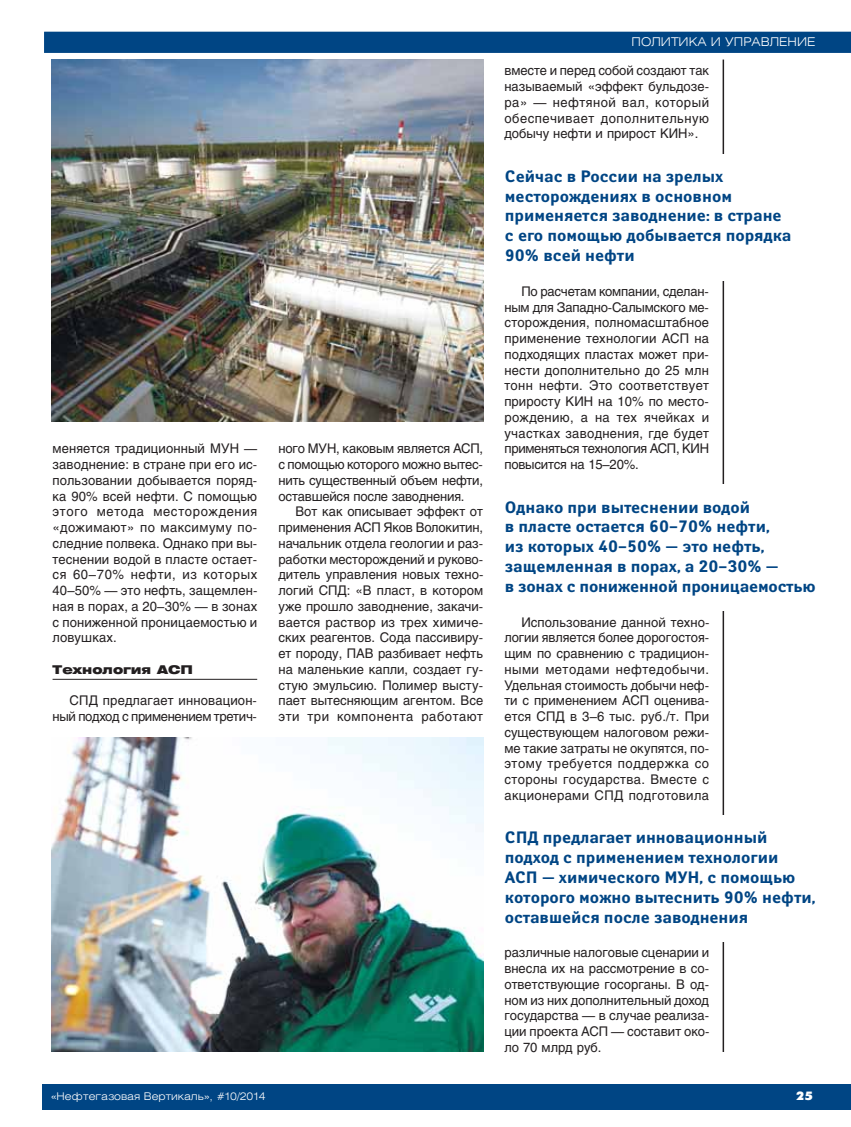
<style>
.page{position:relative;width:851px;height:1127px;background:#fff}
.page>*{position:absolute;margin:0;border:0;box-sizing:border-box;transform-origin:0 0}
.t1{font:700 16.5px/19.8px "Yanus C";color:#004584}
.t2{font:13.2px/15.8px "Helios";color:#231f20;text-align:justify}
.t3{font:13.2px/15.8px "Helios";letter-spacing:-.02em;color:#231f20;text-align:right}
.t4{font:300 12px "Helios Ext";color:#fff}
.t5{font:900 12px "Helios Ext";letter-spacing:.005em;color:#231f20}
.t6{font:12px "Futura Futuris XC";color:#fff}
.t7{font:300 10.5px "Helios Ext";color:#fff}
</style>
<div class="page">
<div style="left:43px;top:1084px;width:807px;height:26px;background:#004584"></div>
<hr style="left:53px;top:679px;width:204px;height:1px;background:#231f20">
<svg style="left:44px;top:31px;width:806px;height:22px;background:#084b88"></svg>
<hr style="left:722px;top:60px;width:2px;height:992px;background:#231f20">
<img style="left:51px;top:60px;width:432px;height:362px">
<div style="left:505px;top:154px;width:311px;height:126px;background:#fff"></div>
<div style="left:505px;top:485px;width:311px;height:126px;background:#fff"></div>
<div style="left:505px;top:816px;width:311px;height:126px;background:#fff"></div>
<img style="left:51px;top:737px;width:432px;height:315px">
<p class="t2" style="left:53px;top:442px;width:206px">меняется традиционный МУН — заводнение: в стране при его ис&shy;пользовании добывается поряд&shy;ка 90% всей нефти. С помощью этого метода месторождения «дожимают» по максимуму по&shy;следние полвека. Однако при вы&shy;теснении водой в пласте остает&shy;ся 60–70% нефти, из которых 40–50% — это нефть, защемлен&shy;ная в порах, а 20–30% — в зонах с пониженной проницаемостью и ловушках.</p>
<p class="t5" style="left:53px;top:665px;width:142px">Технология АСП</p>
<p class="t3" style="left:53px;top:694px;width:206px">СПД предлагает инновацион&shy;ный подход с применением третич-</p>
<p class="t2" style="left:278px;top:442px;width:206px">ного МУН, каковым является АСП, с помощью которого можно вытес&shy;нить существенный объем нефти, оставшейся после заводнения.</p>
<p class="t2" style="left:278px;top:505px;width:206px;text-indent:17px">Вот как описывает эффект от применения АСП Яков Волокитин, начальник отдела геологии и раз&shy;работки месторождений и руково&shy;дитель управления новых техно&shy;логий СПД: «В пласт, в котором уже прошло заводнение, закачи&shy;вается раствор из трех химиче&shy;ских реагентов. Сода пассивиру&shy;ет породу, ПАВ разбивает нефть на маленькие капли, создает гу&shy;стую эмульсию. Полимер высту&shy;пает вытесняющим агентом. Все эти три компонента работают</p>
<p class="t7" style="left:51px;top:1092px;width:216px">«Нефтегазовая Вертикаль», #10/2014</p>
<p class="t4" style="left:631px;top:37px;width:185px">ПОЛИТИКА И УПРАВЛЕНИЕ</p>
<p class="t2" style="left:504px;top:64px;width:206px">вместе и перед собой создают так называемый «эффект бульдозе&shy;ра» — нефтяной вал, который обеспечивает дополнительную добычу нефти и прирост КИН».</p>
<p class="t1" style="left:505px;top:168px;width:288px">Сейчас в России на зрелых месторождениях в основном применяется заводнение: в стране с его помощью добывается порядка<br>90% всей нефти</p>
<p class="t2" style="left:504px;top:285px;width:206px;text-indent:17px">По расчетам компании, сделан&shy;ным для Западно-Салымского ме&shy;сторождения, полномасштабное применение технологии АСП на подходящих пластах может при&shy;нести дополнительно до 25 млн тонн нефти. Это соответствует приросту КИН на 10% по место&shy;рождению, а на тех ячейках и участках заводнения, где будет применяться технология АСП, КИН повысится на 15–20%.</p>
<p class="t1" style="left:505px;top:498px;width:312px">Однако при вытеснении водой<br>в пласте остается 60–70% нефти,<br>из которых 40–50% — это нефть, защемленная в порах, а 20–30% —<br>в зонах с пониженной проницаемостью</p>
<p class="t2" style="left:504px;top:615px;width:206px;text-indent:17px">Использование данной техно&shy;логии является более дорогостоя&shy;щим по сравнению с традицион&shy;ными методами нефтедобычи.<br>Удельная стоимость добычи неф&shy;ти с применением АСП оценива&shy;ется СПД в 3–6 тыс. руб./т. При существующем налоговом режи&shy;ме такие затраты не окупятся, по&shy;этому требуется поддержка со стороны государства. Вместе с акционерами СПД подготовила</p>
<p class="t1" style="left:505px;top:829px;width:312px">СПД предлагает инновационный подход с применением технологии<br>АСП — химического МУН, с помощью которого можно вытеснить 90% нефти, оставшейся после заводнения</p>
<p class="t2" style="left:504px;top:946px;width:206px">различные налоговые сценарии и внесла их на рассмотрение в со&shy;ответствующие госорганы. В од&shy;ном из них дополнительный доход государства — в случае реализа&shy;ции проекта АСП — составит око&shy;ло 70 млрд руб.</p>
<p class="t6" style="left:796px;top:1091px;width:18px">25</p>
</div>
